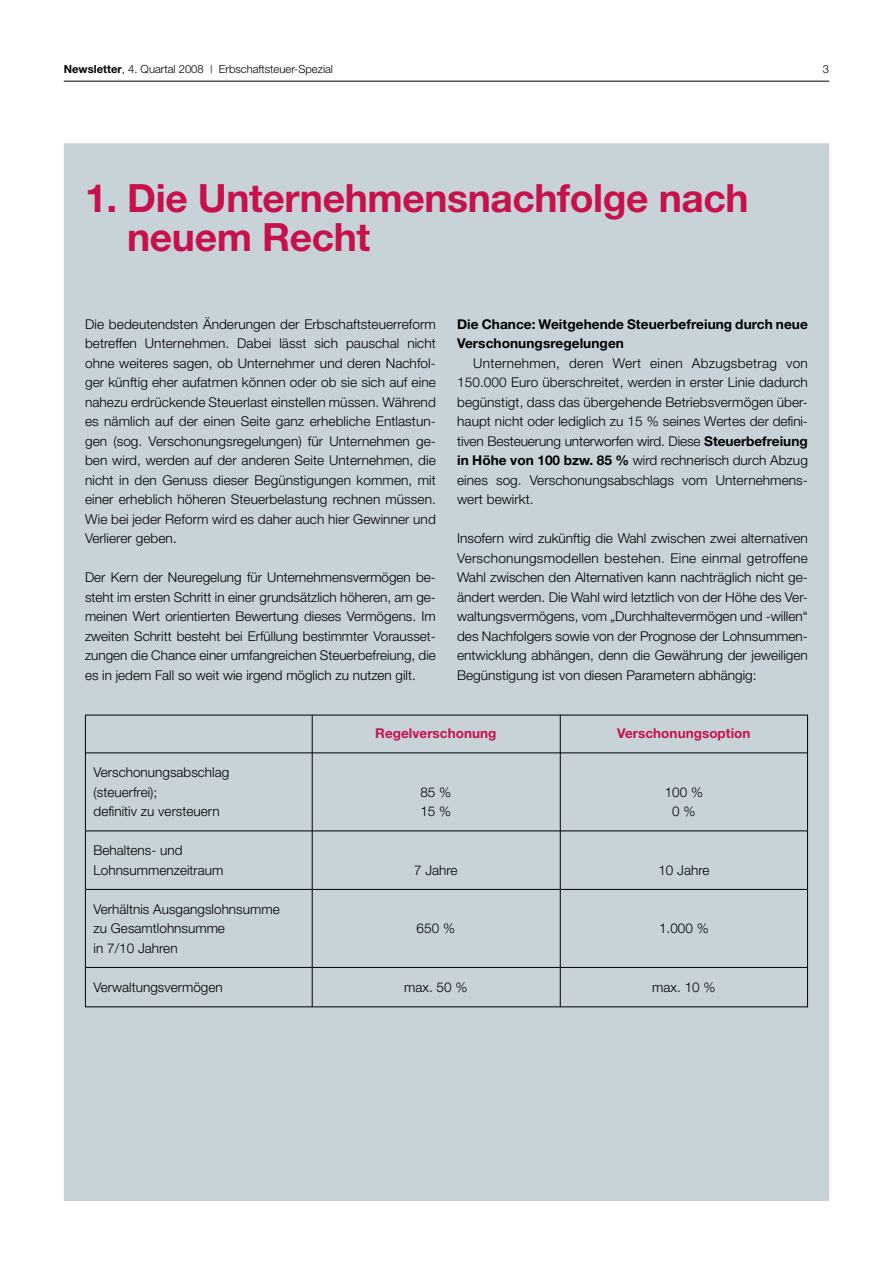
<style>
.page{position:relative;width:893px;height:1263px;background:#fff}
.page>*{position:absolute;margin:0;border:0;box-sizing:border-box;transform-origin:0 0}
.t1{font:700 39px/39px "Helvetica Neue";letter-spacing:-.01em;color:#c7114a}
.t2{font:300 13.5px/19.5px "Helvetica Neue";letter-spacing:.005em;color:#000;text-align:justify}
.t3{font:700 13.5px/19.5px "Helvetica Neue";letter-spacing:.005em;color:#000}
.t4{font:700 13.5px "Helvetica Neue";letter-spacing:.005em;color:#c7114a}
.t5{font:300 11.25px "Helvetica Neue";color:#000}
.s1{font-weight:700}
</style>
<div class="page">
<div style="left:64px;top:143px;width:765px;height:1058px;background:#c7d3d9"></div>
<hr style="left:64px;top:81px;width:765px;height:1px;background:#000">
<hr style="left:85px;top:752px;width:723px;height:1px;background:#000">
<hr style="left:85px;top:830px;width:723px;height:1px;background:#000">
<hr style="left:85px;top:889px;width:723px;height:1px;background:#000">
<hr style="left:85px;top:967px;width:723px;height:1px;background:#000">
<hr style="left:85px;top:1006px;width:723px;height:1px;background:#000">
<hr style="left:85px;top:715px;width:723px;height:1px;background:#000">
<hr style="left:312px;top:715px;width:1px;height:292px;background:#000">
<hr style="left:85px;top:715px;width:1px;height:292px;background:#000">
<hr style="left:560px;top:715px;width:1px;height:292px;background:#000">
<hr style="left:807px;top:715px;width:1px;height:292px;background:#000">
<p class="t5" style="left:64px;top:62px;width:271px"><span class="s1">Newsletter</span>, 4. Quartal 2008 | Erbschaftsteuer-Spezial</p>
<p class="t5" style="left:823px;top:62px;width:8px">3</p>
<h1 class="t1" style="left:127px;top:178px;width:623px;text-indent:-42px">1. Die Unternehmensnachfolge nach neuem Recht</h1>
<p class="t2" style="left:85px;top:314px;width:352px">Die bedeutendsten Änderungen der Erbschaftsteuerreform betreffen Unternehmen. Dabei lässt sich pauschal nicht ohne weiteres sagen, ob Unternehmer und deren Nachfol&shy;ger künftig eher aufatmen können oder ob sie sich auf eine nahezu erdrückende Steuerlast einstellen müssen. Während es nämlich auf der einen Seite ganz erhebliche Entlastun&shy;gen (sog. Verschonungsregelungen) für Unternehmen ge&shy;ben wird, werden auf der anderen Seite Unternehmen, die nicht in den Genuss dieser Begünstigungen kommen, mit einer erheblich höheren Steuerbelastung rechnen müssen.<br>Wie bei jeder Reform wird es daher auch hier Gewinner und Verlierer geben.</p>
<p class="t2" style="left:85px;top:568px;width:352px">Der Kern der Neuregelung für Unternehmensvermögen be&shy;steht im ersten Schritt in einer grundsätzlich höheren, am ge&shy;meinen Wert orientierten Bewertung dieses Vermögens. Im zweiten Schritt besteht bei Erfüllung bestimmter Vorausset&shy;zungen die Chance einer umfangreichen Steuerbefreiung, die es in jedem Fall so weit wie irgend möglich zu nutzen gilt.</p>
<p class="t3" style="left:457px;top:314px;width:352px">Die Chance: Weitgehende Steuerbefreiung durch neue<br>Verschonungsregelungen</p>
<p class="t2" style="left:457px;top:353px;width:352px;text-indent:16px">Unternehmen, deren Wert einen Abzugsbetrag von 150.000 Euro überschreitet, werden in erster Linie dadurch begünstigt, dass das übergehende Betriebsvermögen über&shy;haupt nicht oder lediglich zu 15 % seines Wertes der defini&shy;tiven Besteuerung unterworfen wird. Diese <span class="s1">Steuerbefreiung in Höhe von 100 bzw. 85 %</span> wird rechnerisch durch Abzug eines sog. Verschonungsabschlags vom Unternehmens&shy;wert bewirkt.</p>
<p class="t2" style="left:457px;top:529px;width:352px">Insofern wird zukünftig die Wahl zwischen zwei alternativen Verschonungsmodellen bestehen. Eine einmal getroffene Wahl zwischen den Alternativen kann nachträglich nicht ge&shy;ändert werden. Die Wahl wird letztlich von der Höhe des Ver&shy;waltungsvermögens, vom „Durchhaltevermögen und -willen“ des Nachfolgers sowie von der Prognose der Lohnsummen&shy;entwicklung abhängen, denn die Gewährung der jeweiligen Begünstigung ist von diesen Parametern abhängig:</p>
<p class="t2" style="left:94px;top:763px;width:137px;text-align:left">Verschonungsabschlag (steuerfrei);<br>definitiv zu versteuern</p>
<p class="t2" style="left:94px;top:841px;width:131px">Behaltens- und<br>Lohnsummenzeitraum</p>
<p class="t2" style="left:94px;top:899px;width:188px;text-align:left">Verhältnis Ausgangslohnsumme zu Gesamtlohnsumme<br>in 7/10 Jahren</p>
<p class="t2" style="left:94px;top:977px;width:131px">Verwaltungsvermögen</p>
<p class="t4" style="left:375px;top:725px;width:123px">Regelverschonung</p>
<p class="t2" style="left:420px;top:782px;width:32px">85 %<br>15 %</p>
<p class="t2" style="left:414px;top:860px;width:45px">7 Jahre</p>
<p class="t2" style="left:417px;top:919px;width:40px">650 %</p>
<p class="t2" style="left:404px;top:977px;width:65px">max. 50 %</p>
<p class="t4" style="left:617px;top:725px;width:135px">Verschonungsoption</p>
<p class="t2" style="left:665px;top:782px;width:40px;text-align:center">100 %<br>0 %</p>
<p class="t2" style="left:658px;top:860px;width:53px">10 Jahre</p>
<p class="t2" style="left:659px;top:919px;width:51px">1.000 %</p>
<p class="t2" style="left:652px;top:977px;width:65px">max. 10 %</p>
</div>
